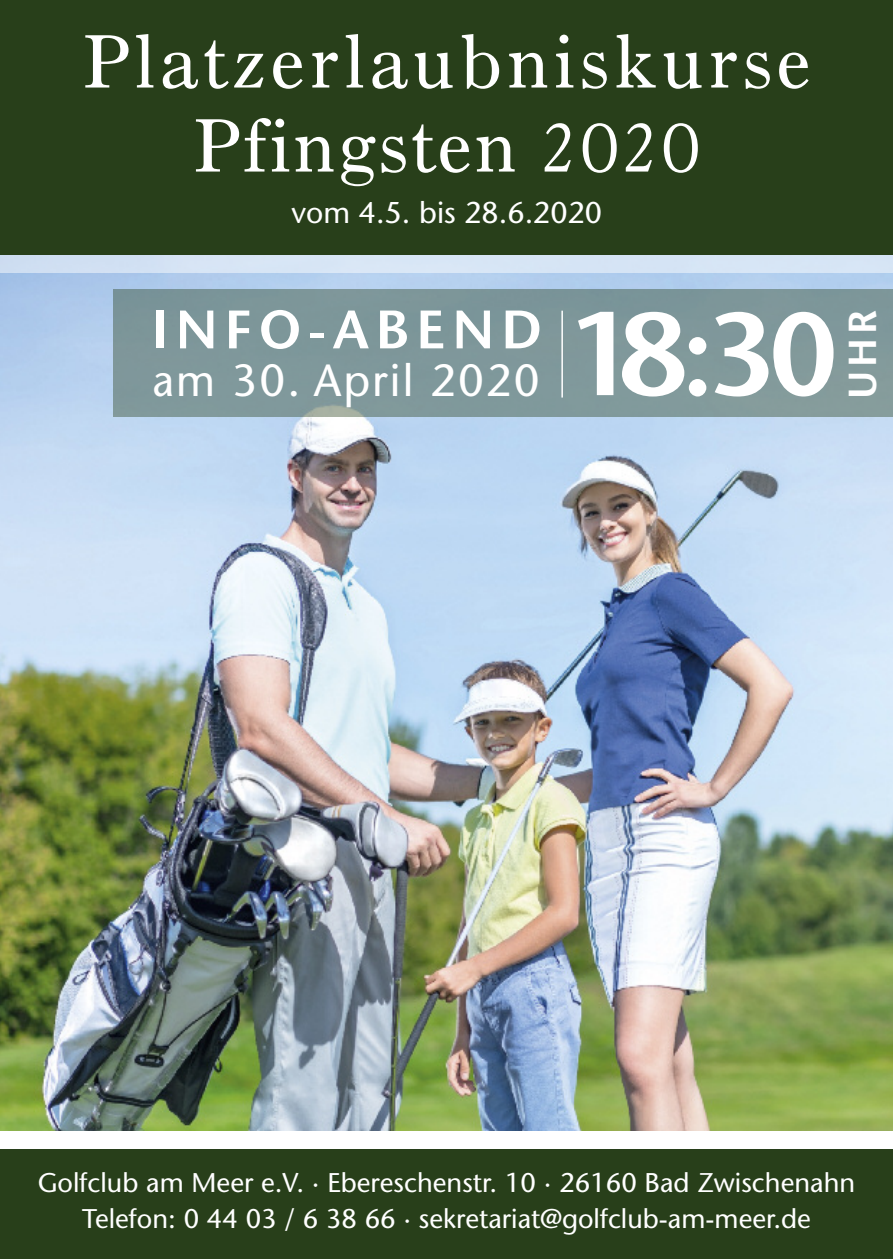
<style>
.page{position:relative;width:893px;height:1259px;background:#fff}
.page>*{position:absolute;margin:0;border:0;box-sizing:border-box;transform-origin:0 0}
.t1{font:600 117px "Stone Sans Std";color:#fff}
.t2{font:78px/84px "Old Style 7 LT Std";letter-spacing:.05em;color:#fff;text-align:center}
.t3{font:600 54px "Stone Sans Std";letter-spacing:.125em;color:#fff}
.t4{font:500 45px "Stone Sans Std";letter-spacing:.045em;color:#fff}
.t5{font:600 39px "Stone Sans Std";color:#fff}
.t6{font:500 30px "Stone Sans Std";color:#fff}
.t7{font:500 27px/36px "Stone Sans Std";color:#fff;text-align:center}
</style>
<div class="page">
<img style="left:0;top:272px;width:893px;height:859px">
<div style="left:0;top:1148px;width:893px;height:111px;background:#283f1a"></div>
<div style="left:0;top:0;width:893px;height:255px;background:#283f1a"></div>
<div style="left:0;top:255px;width:893px;height:17px;background:#d7e5f5"></div>
<div style="left:113px;top:289px;width:780px;height:127px;background:#7f979b"></div>
<hr style="left:561px;top:311px;width:2px;height:86px;background:#fff">
<h2 class="t2" style="left:82px;top:27px;width:730px">Platzerlaubniskurse<br>Pfingsten 2020</h2>
<p class="t6" style="left:292px;top:200px;width:312px">vom 4.5. bis 28.6.2020</p>
<h3 class="t3" style="left:152px;top:309px;width:391px">INFO-ABEND</h3>
<h3 class="t4" style="left:152px;top:363px;width:389px">am 30. April 2020</h3>
<h1 class="t1" style="left:567px;top:309px;width:272px">18:30</h1>
<h3 class="t5" style="left:847px;top:399px;width:90px;rotate:-90deg">UHR</h3>
<p class="t7" style="left:38px;top:1167px;width:819px">Golfclub am Meer e.V. · Ebereschenstr. 10 · 26160 Bad Zwischenahn<br>Telefon: 0 44 03 / 6 38 66 · sekretariat@golfclub-am-meer.de</p>
</div>
